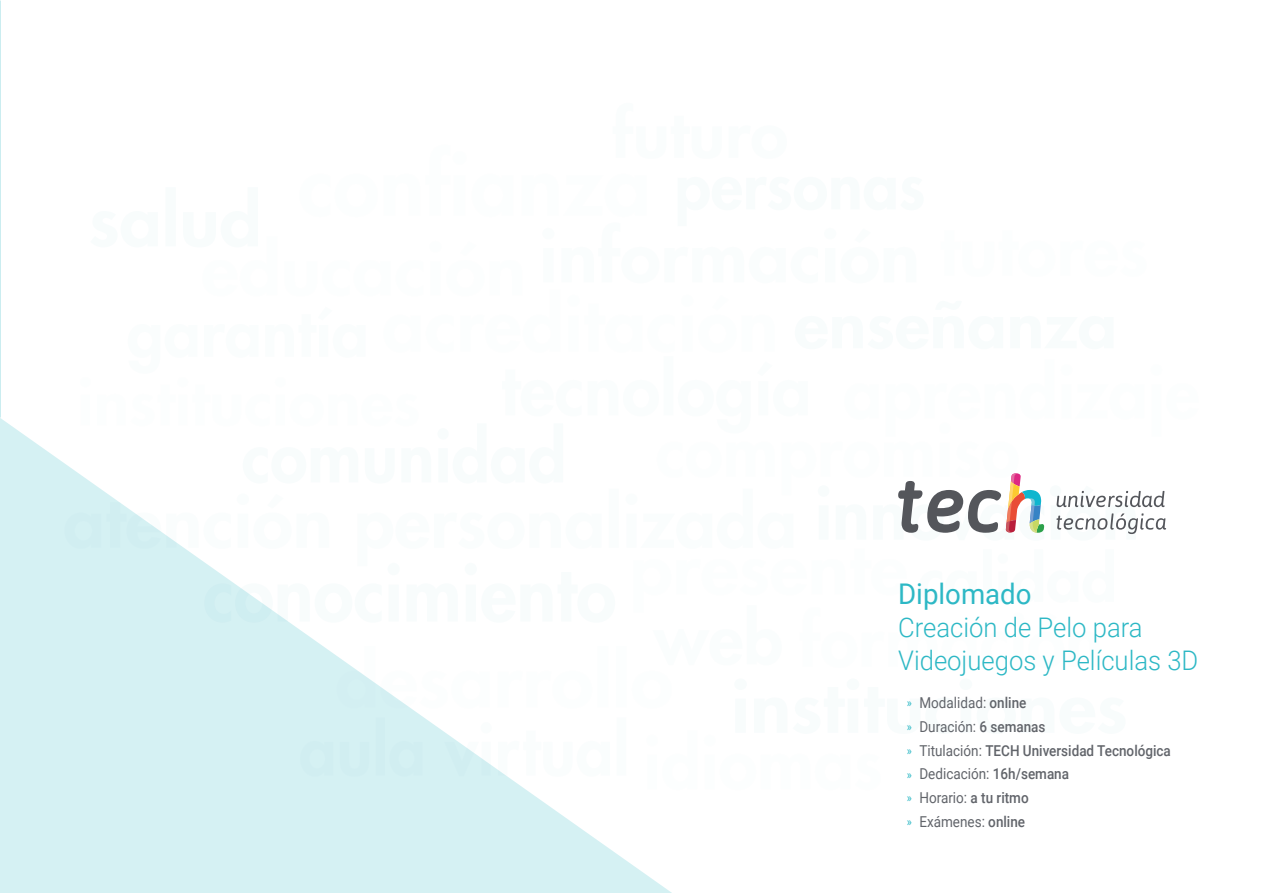
<style>
.page{position:relative;width:1263px;height:893px;background:#fff}
.page>*{position:absolute;margin:0;border:0;box-sizing:border-box;transform-origin:0 0}
.t1{font:28.5px "Roboto";color:#2db8c5}
.t2{font:300 27px/33px "Roboto";color:#2db8c5;scale:.95 1}
.t3{font:500 15px/23.7px "Roboto";color:#61646a;scale:.9 1}
.s1{font-weight:400;font-size:12px;color:#2db8c5}
.s2{font-weight:400}
</style>
<div class="page">
<svg style="left:0;top:418px;width:672px;height:475px;background:#d9f2f4"></svg>
<svg style="left:64px;top:418px;width:1103px;height:372px"></svg>
<h1 class="t1" style="left:898px;top:574px;width:135px">Diplomado</h1>
<h2 class="t2" style="left:898px;top:610px;width:318px">Creación de Pelo para<br>Videojuegos y Películas 3D</h2>
<p class="t3" style="left:907px;top:690px;width:295px"><span class="s1">»</span> <span class="s2">Modalidad:</span> online<br><span class="s1">»</span> <span class="s2">Duración:</span> 6 semanas<br><span class="s1">»</span> <span class="s2">Titulación:</span> TECH Universidad Tecnológica <span class="s1">»</span> <span class="s2">Dedicación:</span> 16h/semana<br><span class="s1">»</span> <span class="s2">Horario:</span> a tu ritmo<br><span class="s1">»</span> <span class="s2">Exámenes:</span> online</p>
</div>
